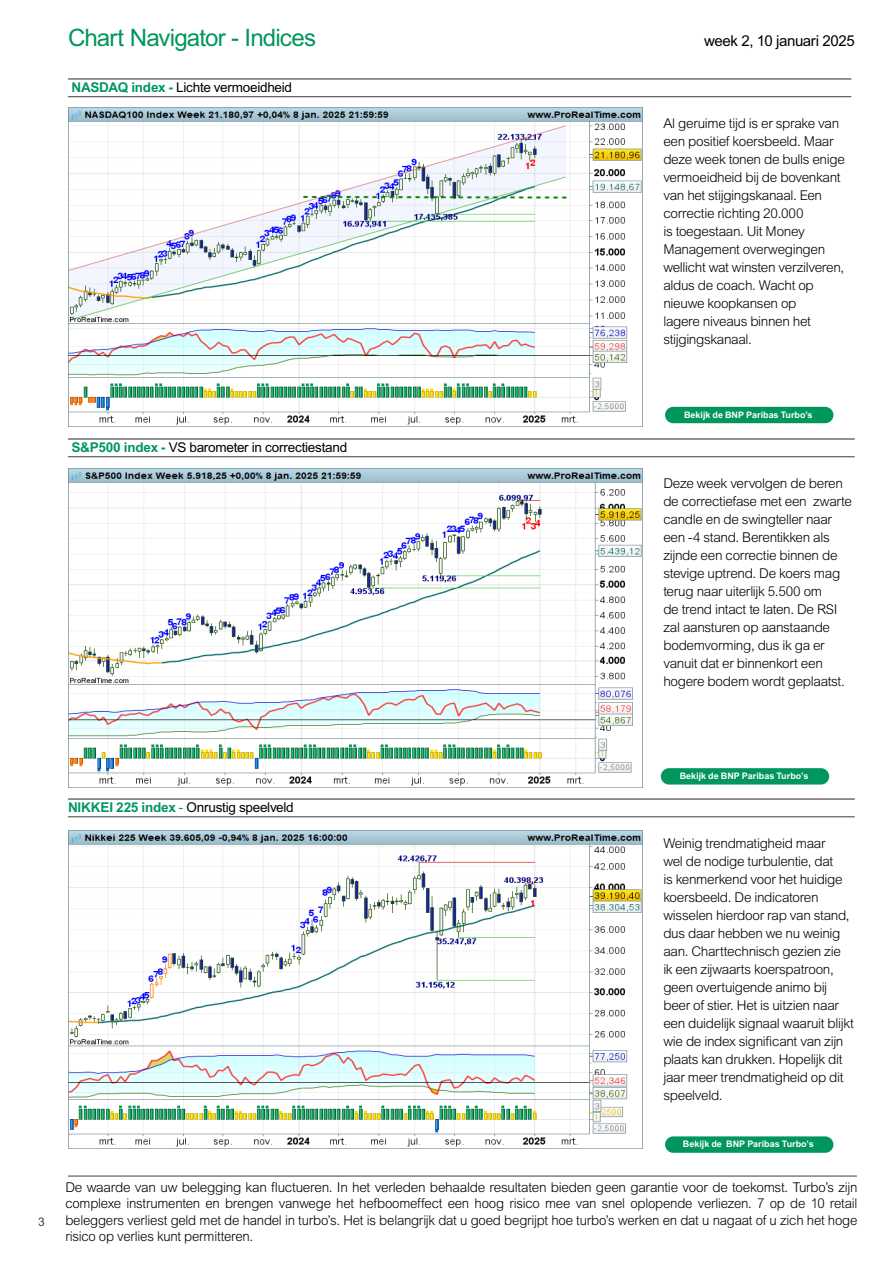
<style>
.page{position:relative;width:893px;height:1263px;background:#fff}
.page>*{position:absolute;margin:0;border:0;box-sizing:border-box;transform-origin:0 0}
.Heading_Table_Double{font:24px "Arial MT Std";letter-spacing:-.035em;color:#00965d}
.Heading_Table_Double-2{font:15px "Arial MT Std";letter-spacing:-.025em;color:#000}
.Body{font:300 13.5px/18px "Arial MT Std";letter-spacing:-.025em;color:#000}
.t1{font:13.5px "Arial MT Std";letter-spacing:-.02em;color:#000}
.t2{font:12px "Arial MT Std";color:#3e3e3f}
.t3{font:700 9px "Arial MT Std";color:#fff}
.s1{font-weight:700;color:#00965d}
.s2{color:#00965d}
</style>
<div class="page">
<hr style="left:68px;top:1175px;width:789px;height:2px;background:#78848a">
<hr style="left:68px;top:438px;width:787px;height:2px;background:#3e3e3f">
<hr style="left:68px;top:456px;width:787px;height:1px;background:#3e3e3f">
<img style="left:68px;top:468px;width:574px;height:319px">
<div style="left:661px;top:768px;width:168px;height:16px;background:#00965d;border-radius:8px"></div>
<hr style="left:68px;top:798px;width:787px;height:2px;background:#3e3e3f">
<hr style="left:68px;top:816px;width:787px;height:1px;background:#3e3e3f">
<img style="left:68px;top:830px;width:574px;height:319px">
<div style="left:665px;top:1136px;width:168px;height:17px;background:#00965d;border-radius:8px"></div>
<hr style="left:68px;top:78px;width:783px;height:2px;background:#3e3e3f">
<hr style="left:68px;top:96px;width:783px;height:1px;background:#3e3e3f">
<img style="left:68px;top:107px;width:574px;height:319px">
<div style="left:665px;top:407px;width:168px;height:16px;background:#00965d;border-radius:8px"></div>
<p class="Heading_Table_Double" style="left:68px;top:24px;width:250px">Chart Navigator - Indices</p>
<p class="Heading_Table_Double-2" style="left:704px;top:32px;width:152px">week 2, 10 januari 2025</p>
<p class="t1" style="left:71px;top:80px;width:222px"><span class="s1">NASDAQ index -</span> Lichte vermoeidheid</p>
<p class="t1" style="left:71px;top:440px;width:277px"><span class="s1">S&amp;P500 index -</span> VS barometer in correctiestand</p>
<p class="Body" style="left:663px;top:115px;width:183px">Al geruime tijd is er sprake van een positief koersbeeld. Maar deze week tonen de bulls enige vermoeidheid bij de bovenkant van het stijgingskanaal. Een correctie richting 20.000<br>is toegestaan. Uit Money<br>Management overwegingen wellicht wat winsten verzilveren, aldus de coach. Wacht op nieuwe koopkansen op<br>lagere niveaus binnen het stijgingskanaal.</p>
<p class="t3" style="left:684px;top:409px;width:130px">Bekijk de BNP Paribas Turbo’s</p>
<p class="Body" style="left:663px;top:475px;width:190px">Deze week vervolgen de beren de correctiefase met een zwarte candle en de swingteller naar een -4 stand. Berentikken als zijnde een correctie binnen de stevige uptrend. De koers mag terug naar uiterlijk 5.500 om<br>de trend intact te laten. De RSI zal aansturen op aanstaande bodemvorming, dus ik ga er vanuit dat er binnenkort een hogere bodem wordt geplaatst.</p>
<p class="t2" style="left:38px;top:1215px;width:8px">3</p>
<p class="t1" style="left:68px;top:800px;width:227px"><span class="s1">NIKKEI 225 index</span> <span class="s2">-</span> Onrustig speelveld</p>
<p class="t3" style="left:680px;top:771px;width:130px">Bekijk de BNP Paribas Turbo’s</p>
<p class="Body" style="left:663px;top:835px;width:192px">Weinig trendmatigheid maar<br>wel de nodige turbulentie, dat<br>is kenmerkend voor het huidige koersbeeld. De indicatoren wisselen hierdoor rap van stand, dus daar hebben we nu weinig aan. Charttechnisch gezien zie<br>ik een zijwaarts koerspatroon, geen overtuigende animo bij beer of stier. Het is uitzien naar een duidelijk signaal waaruit blijkt wie de index significant van zijn plaats kan drukken. Hopelijk dit jaar meer trendmatigheid op dit speelveld.</p>
<p class="t3" style="left:683px;top:1139px;width:132px">Bekijk de BNP Paribas Turbo’s</p>
<p class="Body" style="left:65px;top:1179px;width:794px;line-height:16.5px;text-align:justify">De waarde van uw belegging kan fluctueren. In het verleden behaalde resultaten bieden geen garantie voor de toekomst. Turbo’s zijn complexe instrumenten en brengen vanwege het hefboomeffect een hoog risico mee van snel oplopende verliezen. 7 op de 10 retail beleggers verliest geld met de handel in turbo’s. Het is belangrijk dat u goed begrijpt hoe turbo’s werken en dat u nagaat of u zich het hoge risico op verlies kunt permitteren.</p>
</div>
